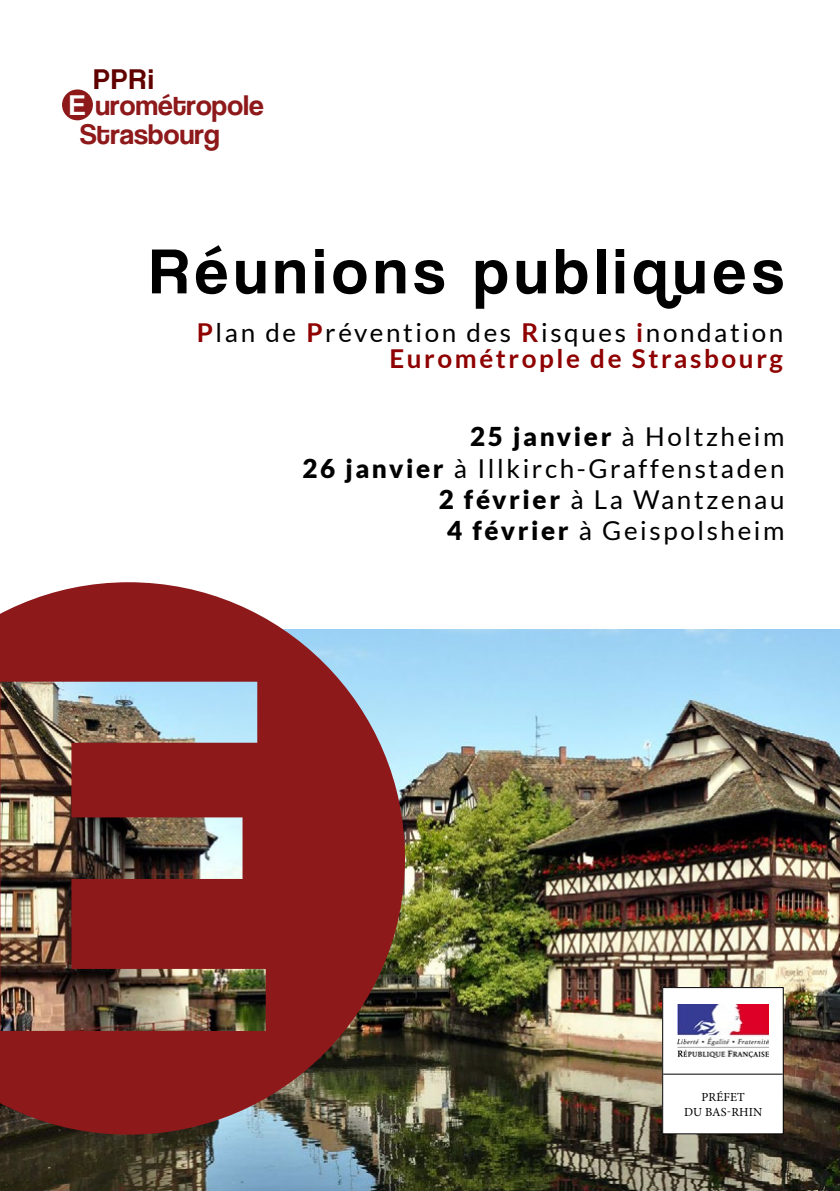
<style>
.page{position:relative;width:840px;height:1191px;background:#fff}
.page>*{position:absolute;margin:0;border:0;box-sizing:border-box;transform-origin:0 0}
.t1{font:66px "Coolvetica Rg";letter-spacing:.1em;color:#000}
.t2{font:29.4px/28.8px "Coolvetica Rg";letter-spacing:.01em;color:#8e191b}
.t3{font:29.4px "Coolvetica Rg";color:#600100}
.t4{font:26px/31.2px "Lato";letter-spacing:.1em;color:#000;text-align:right}
.t5{font:12.4px/14.8px "Minion Pro";letter-spacing:.01em;color:#000;text-align:center}
.s1{color:#fff}
.s2{font-weight:700;color:#8f0000}
.s3{font-weight:900}
</style>
<div class="page">
<img style="left:1px;top:629px;width:838px;height:562px">
<div style="left:662px;top:987px;width:120px;height:146px;background:#fff"></div>
<div style="left:661px;top:987px;width:122px;height:147px;border:1px solid #000"></div>
<hr style="left:662px;top:1073px;width:120px;height:1px;background:#000">
<img style="left:677px;top:1004px;width:91px;height:53px">
<img style="left:0;top:582px;width:405px;height:552px">
<div style="left:62px;top:89px;width:31px;height:31px;background:#8e191b;border-radius:50%"></div>
<p class="t3" style="left:94px;top:62px;width:61px">PPRi</p>
<p class="t2" style="left:80px;top:91px;width:185px;text-indent:-11px"><span class="s1">E</span> urométropole<br>Strasbourg</p>
<h1 class="t1" style="left:150px;top:232px;width:634px">Réunions publiques</h1>
<p class="t4" style="left:197px;top:319px;width:587px;line-height:26px"><span class="s2">P</span>lan de <span class="s2">P</span>révention des <span class="s2">R</span>isques <span class="s2">i</span>nondation<br><span class="s2">Eurométrople de Strasbourg</span></p>
<p class="t4" style="left:302px;top:421px;width:483px"><span class="s3">25 janvier</span> à Holtzheim<br><span class="s3">26 janvier</span> à Illkirch-Graffenstaden<br><span class="s3">2 février</span> à La Wantzenau<br><span class="s3">4 février</span> à Geispolsheim</p>
<p class="t5" style="left:683px;top:1090px;width:79px">PRÉFET<br>DU BAS-RHIN</p>
</div>
